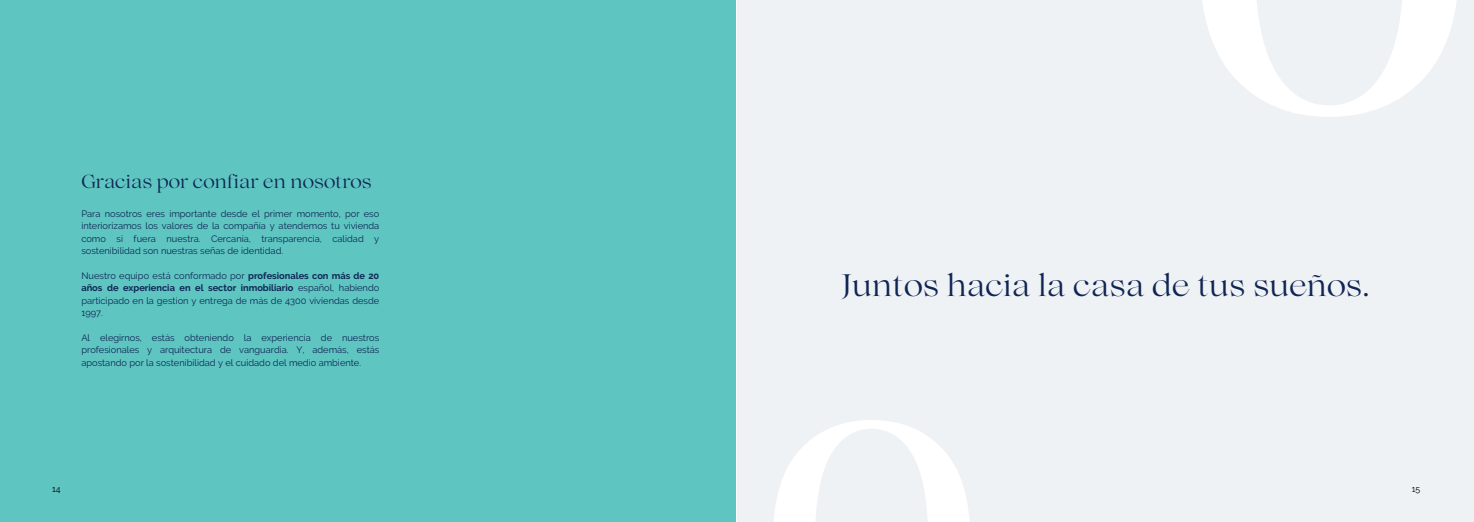
<style>
.page{position:relative;width:1474px;height:522px;background:#fff}
.page>*{position:absolute;margin:0;border:0;box-sizing:border-box;transform-origin:0 0}
.t1{font:30.97px "Lovelace";color:#0f2554}
.t2{font:18.72px "Lovelace";color:#0f2554}
.t3{font:9.28px/12.4px "Raleway";color:#0f2554;text-align:justify}
.t4{font:8.75px "Raleway";color:#000}
.s1{font-weight:700}
</style>
<div class="page">
<div style="left:737px;top:0;width:736px;height:521px;background:#eff2f4"></div>
<div style="left:0;top:0;width:736px;height:521px;background:#5ec5c1"></div>
<h2 class="t2" style="left:81px;top:174px;width:292px">Gracias por confiar en nosotros</h2>
<p class="t3" style="left:81px;top:207px;width:299px">Para nosotros eres importante desde el primer momento, por eso interiorizamos los valores de la compañía y atendemos tu vivienda como si fuera nuestra. Cercanía, transparencia, calidad y sostenibilidad son nuestras señas de identidad.</p>
<p class="t3" style="left:81px;top:269px;width:299px">Nuestro equipo está conformado por <span class="s1">profesionales con más de 20 años de experiencia en el sector inmobiliario</span> español, habiendo participado en la gestion y entrega de más de 4300 viviendas desde 1997.</p>
<p class="t3" style="left:81px;top:331px;width:299px">Al elegirnos, estás obteniendo la experiencia de nuestros profesionales y arquitectura de vanguardia. Y, además, estás apostando por la sostenibilidad y el cuidado del medio ambiente.</p>
<p class="t4" style="left:52px;top:483px;width:10px">14</p>
<h1 class="t1" style="left:841px;top:272px;width:530px">Juntos hacia la casa de tus sueños.</h1>
<p class="t4" style="left:1411px;top:483px;width:10px">15</p>
</div>
